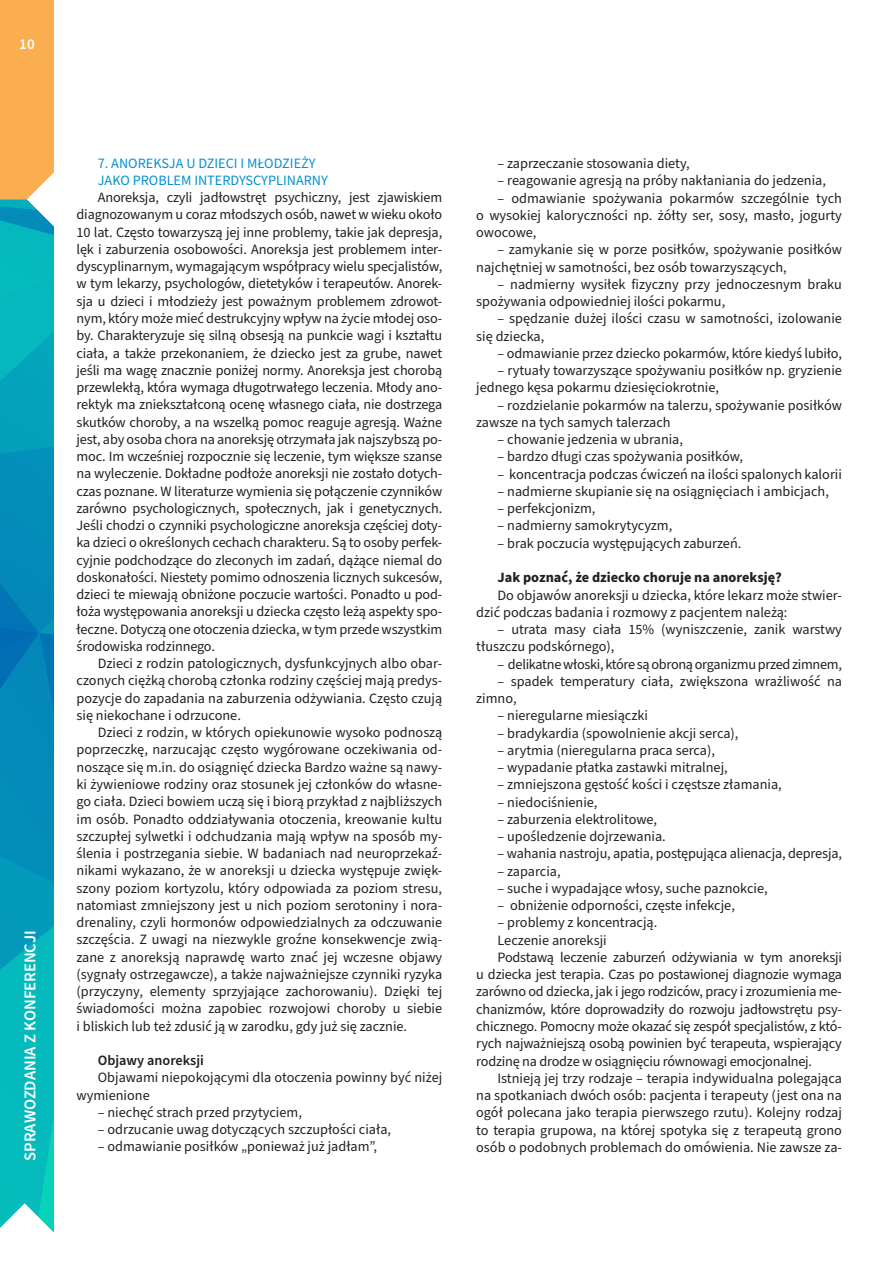
<style>
.page{position:relative;width:893px;height:1263px;background:#fff}
.page>*{position:absolute;margin:0;border:0;box-sizing:border-box;transform-origin:0 0}
.t1{font:600 16.5px "Source Sans Pro";color:#fff}
.t2{font:600 15px "Source Sans Pro";color:#fff}
.t3{font:14.25px/17.2px "Source Sans Pro";color:#231f20}
.t4{font:14.25px/17.2px "Source Sans Pro";color:#0691d2}
.t5{font:14.25px "Source Sans Pro";letter-spacing:-.02em;color:#231f20}
.t6{font:700 14.25px "Source Sans Pro";color:#231f20}
.t7{font:600 14.25px "Source Sans Pro";color:#231f20}
</style>
<div class="page">
<svg style="left:0;top:0;width:54px;height:1233px;background:#30a4ab"></svg>
<p class="t2" style="left:19px;top:34px;width:17px">10</p>
<p class="t1" style="left:19px;top:1161px;width:232px;rotate:-90deg">SPRAWOZDANIA Z KONFERENCJI</p>
<p class="t4" style="left:98px;top:155px;width:232px">7. ANOREKSJA U DZIECI I MŁODZIEŻY<br>JAKO PROBLEM INTERDYSCYPLINARNY</p>
<p class="t3" style="left:77px;top:189px;width:367px;text-align:justify;text-indent:21px">Anoreksja, czyli jadłowstręt psychiczny, jest zjawiskiem diagnozowanym u coraz młodszych osób, nawet w wieku około 10 lat. Często towarzyszą jej inne problemy, takie jak depresja, lęk i zaburzenia osobowości. Anoreksja jest problemem inter&shy;dyscyplinarnym, wymagającym współpracy wielu specjalistów, w tym lekarzy, psychologów, dietetyków i terapeutów. Anorek&shy;sja u dzieci i młodzieży jest poważnym problemem zdrowot&shy;nym, który może mieć destrukcyjny wpływ na życie młodej oso&shy;by. Charakteryzuje się silną obsesją na punkcie wagi i kształtu ciała, a także przekonaniem, że dziecko jest za grube, nawet jeśli ma wagę znacznie poniżej normy. Anoreksja jest chorobą przewlekłą, która wymaga długotrwałego leczenia. Młody ano&shy;rektyk ma zniekształconą ocenę własnego ciała, nie dostrzega skutków choroby, a na wszelką pomoc reaguje agresją. Ważne jest, aby osoba chora na anoreksję otrzymała jak najszybszą po&shy;moc. Im wcześniej rozpocznie się leczenie, tym większe szanse na wyleczenie. Dokładne podłoże anoreksji nie zostało dotych&shy;czas poznane. W literaturze wymienia się połączenie czynników zarówno psychologicznych, społecznych, jak i genetycznych.<br>Jeśli chodzi o czynniki psychologiczne anoreksja częściej doty&shy;ka dzieci o określonych cechach charakteru. Są to osoby perfek&shy;cyjnie podchodzące do zleconych im zadań, dążące niemal do doskonałości. Niestety pomimo odnoszenia licznych sukcesów, dzieci te miewają obniżone poczucie wartości. Ponadto u pod&shy;łoża występowania anoreksji u dziecka często leżą aspekty spo&shy;łeczne. Dotyczą one otoczenia dziecka, w tym przede wszystkim środowiska rodzinnego.</p>
<p class="t3" style="left:77px;top:655px;width:367px;text-align:justify;text-indent:21px">Dzieci z rodzin patologicznych, dysfunkcyjnych albo obar&shy;czonych ciężką chorobą członka rodziny częściej mają predys&shy;pozycje do zapadania na zaburzenia odżywiania. Często czują się niekochane i odrzucone.</p>
<p class="t3" style="left:77px;top:724px;width:367px;text-align:justify;text-indent:21px">Dzieci z rodzin, w których opiekunowie wysoko podnoszą poprzeczkę, narzucając często wygórowane oczekiwania od&shy;noszące się m.in. do osiągnięć dziecka Bardzo ważne są nawy&shy;ki żywieniowe rodziny oraz stosunek jej członków do własne&shy;go ciała. Dzieci bowiem uczą się i biorą przykład z najbliższych im osób. Ponadto oddziaływania otoczenia, kreowanie kultu szczupłej sylwetki i odchudzania mają wpływ na sposób my&shy;ślenia i postrzegania siebie. W badaniach nad neuroprzekaź&shy;nikami wykazano, że w anoreksji u dziecka występuje zwięk&shy;szony poziom kortyzolu, który odpowiada za poziom stresu, natomiast zmniejszony jest u nich poziom serotoniny i nora&shy;drenaliny, czyli hormonów odpowiedzialnych za odczuwanie szczęścia. Z uwagi na niezwykle groźne konsekwencje zwią&shy;zane z anoreksją naprawdę warto znać jej wczesne objawy (sygnały ostrzegawcze), a także najważniejsze czynniki ryzyka (przyczyny, elementy sprzyjające zachorowaniu). Dzięki tej świadomości można zapobiec rozwojowi choroby u siebie i bliskich lub też zdusić ją w zarodku, gdy już się zacznie.</p>
<p class="t7" style="left:98px;top:1051px;width:108px">Objawy anoreksji</p>
<p class="t3" style="left:77px;top:1069px;width:367px;text-indent:21px">Objawami niepokojącymi dla otoczenia powinny być niżej wymienione</p>
<p class="t3" style="left:98px;top:1104px;width:206px">– niechęć strach przed przytyciem,</p>
<p class="t3" style="left:98px;top:1121px;width:295px">– odrzucanie uwag dotyczących szczupłości ciała,</p>
<p class="t3" style="left:98px;top:1138px;width:281px">– odmawianie posiłków „ponieważ już jadłam”,</p>
<p class="t3" style="left:497px;top:155px;width:194px">– zaprzeczanie stosowania diety,</p>
<p class="t3" style="left:497px;top:172px;width:330px">– reagowanie agresją na próby nakłaniania do jedzenia,</p>
<p class="t3" style="left:476px;top:190px;width:367px;text-align:justify;text-indent:21px">– odmawianie spożywania pokarmów szczególnie tych o wysokiej kaloryczności np. żółty ser, sosy, masło, jogurty owocowe,</p>
<p class="t3" style="left:476px;top:241px;width:367px;text-indent:21px">– zamykanie się w porze posiłków, spożywanie posiłków najchętniej w samotności, bez osób towarzyszących,</p>
<p class="t3" style="left:476px;top:276px;width:367px;text-indent:21px">– nadmierny wysiłek fizyczny przy jednoczesnym braku spożywania odpowiedniej ilości pokarmu,</p>
<p class="t3" style="left:476px;top:310px;width:367px;text-indent:21px">– spędzanie dużej ilości czasu w samotności, izolowanie się dziecka,</p>
<p class="t3" style="left:497px;top:345px;width:346px">– odmawianie przez dziecko pokarmów, które kiedyś lubiło,</p>
<p class="t3" style="left:476px;top:362px;width:367px;text-indent:21px">– rytuały towarzyszące spożywaniu posiłków np. gryzienie jednego kęsa pokarmu dziesięciokrotnie,</p>
<p class="t3" style="left:476px;top:397px;width:367px;text-indent:21px">– rozdzielanie pokarmów na talerzu, spożywanie posiłków zawsze na tych samych talerzach</p>
<p class="t3" style="left:497px;top:431px;width:187px">– chowanie jedzenia w ubrania,</p>
<p class="t3" style="left:497px;top:448px;width:247px">– bardzo długi czas spożywania posiłków,</p>
<p class="t3" style="left:497px;top:466px;width:346px">– koncentracja podczas ćwiczeń na ilości spalonych kalorii</p>
<p class="t3" style="left:497px;top:483px;width:333px">– nadmierne skupianie się na osiągnięciach i ambicjach,</p>
<p class="t3" style="left:497px;top:500px;width:99px">– perfekcjonizm,</p>
<p class="t3" style="left:497px;top:518px;width:176px">– nadmierny samokrytycyzm,</p>
<p class="t3" style="left:497px;top:535px;width:245px">– brak poczucia występujących zaburzeń.</p>
<p class="t6" style="left:497px;top:568px;width:286px">Jak poznać, że dziecko choruje na anoreksję?</p>
<p class="t3" style="left:476px;top:587px;width:367px;text-indent:21px">Do objawów anoreksji u dziecka, które lekarz może stwier&shy;dzić podczas badania i rozmowy z pacjentem należą:</p>
<p class="t3" style="left:476px;top:621px;width:367px;text-indent:21px">– utrata masy ciała 15% (wyniszczenie, zanik warstwy tłuszczu podskórnego),</p>
<p class="t5" style="left:497px;top:654px;width:346px">– delikatne włoski, które są obroną organizmu przed zimnem,</p>
<p class="t3" style="left:476px;top:673px;width:367px;text-indent:21px">– spadek temperatury ciała, zwiększona wrażliwość na zimno,</p>
<p class="t3" style="left:497px;top:707px;width:152px">– nieregularne miesiączki</p>
<p class="t3" style="left:497px;top:725px;width:243px">– bradykardia (spowolnienie akcji serca),</p>
<p class="t3" style="left:497px;top:742px;width:219px">– arytmia (nieregularna praca serca),</p>
<p class="t3" style="left:497px;top:759px;width:232px">– wypadanie płatka zastawki mitralnej,</p>
<p class="t3" style="left:497px;top:776px;width:286px">– zmniejszona gęstość kości i częstsze złamania,</p>
<p class="t3" style="left:497px;top:794px;width:102px">– niedociśnienie,</p>
<p class="t3" style="left:497px;top:811px;width:161px">– zaburzenia elektrolitowe,</p>
<p class="t3" style="left:497px;top:828px;width:170px">– upośledzenie dojrzewania.</p>
<p class="t3" style="left:497px;top:845px;width:346px">– wahania nastroju, apatia, postępująca alienacja, depresja,</p>
<p class="t3" style="left:497px;top:863px;width:65px">– zaparcia,</p>
<p class="t3" style="left:497px;top:880px;width:272px">– suche i wypadające włosy, suche paznokcie,</p>
<p class="t3" style="left:497px;top:897px;width:239px">– obniżenie odporności, częste infekcje,</p>
<p class="t3" style="left:497px;top:914px;width:161px">– problemy z koncentracją.</p>
<p class="t3" style="left:497px;top:932px;width:111px">Leczenie anoreksji</p>
<p class="t3" style="left:497px;top:949px;width:346px">Podstawą leczenie zaburzeń odżywiania w tym anoreksji</p>
<p class="t3" style="left:476px;top:966px;width:367px">u dziecka jest terapia. Czas po postawionej diagnozie wymaga</p>
<p class="t3" style="left:476px;top:983px;width:367px">zarówno od dziecka, jak i jego rodziców, pracy i zrozumienia me-</p>
<p class="t3" style="left:476px;top:1001px;width:367px">chanizmów, które doprowadziły do rozwoju jadłowstrętu psy-</p>
<p class="t3" style="left:476px;top:1018px;width:367px">chicznego. Pomocny może okazać się zespół specjalistów, z któ-</p>
<p class="t3" style="left:476px;top:1035px;width:367px">rych najważniejszą osobą powinien być terapeuta, wspierający</p>
<p class="t3" style="left:476px;top:1052px;width:337px">rodzinę na drodze w osiągnięciu równowagi emocjonalnej.</p>
<p class="t3" style="left:497px;top:1070px;width:346px">Istnieją jej trzy rodzaje – terapia indywidualna polegająca</p>
<p class="t3" style="left:476px;top:1087px;width:367px">na spotkaniach dwóch osób: pacjenta i terapeuty (jest ona na</p>
<p class="t3" style="left:476px;top:1104px;width:367px">ogół polecana jako terapia pierwszego rzutu). Kolejny rodzaj</p>
<p class="t3" style="left:476px;top:1121px;width:367px">to terapia grupowa, na której spotyka się z terapeutą grono</p>
<p class="t3" style="left:476px;top:1139px;width:367px">osób o podobnych problemach do omówienia. Nie zawsze za-</p>
</div>
